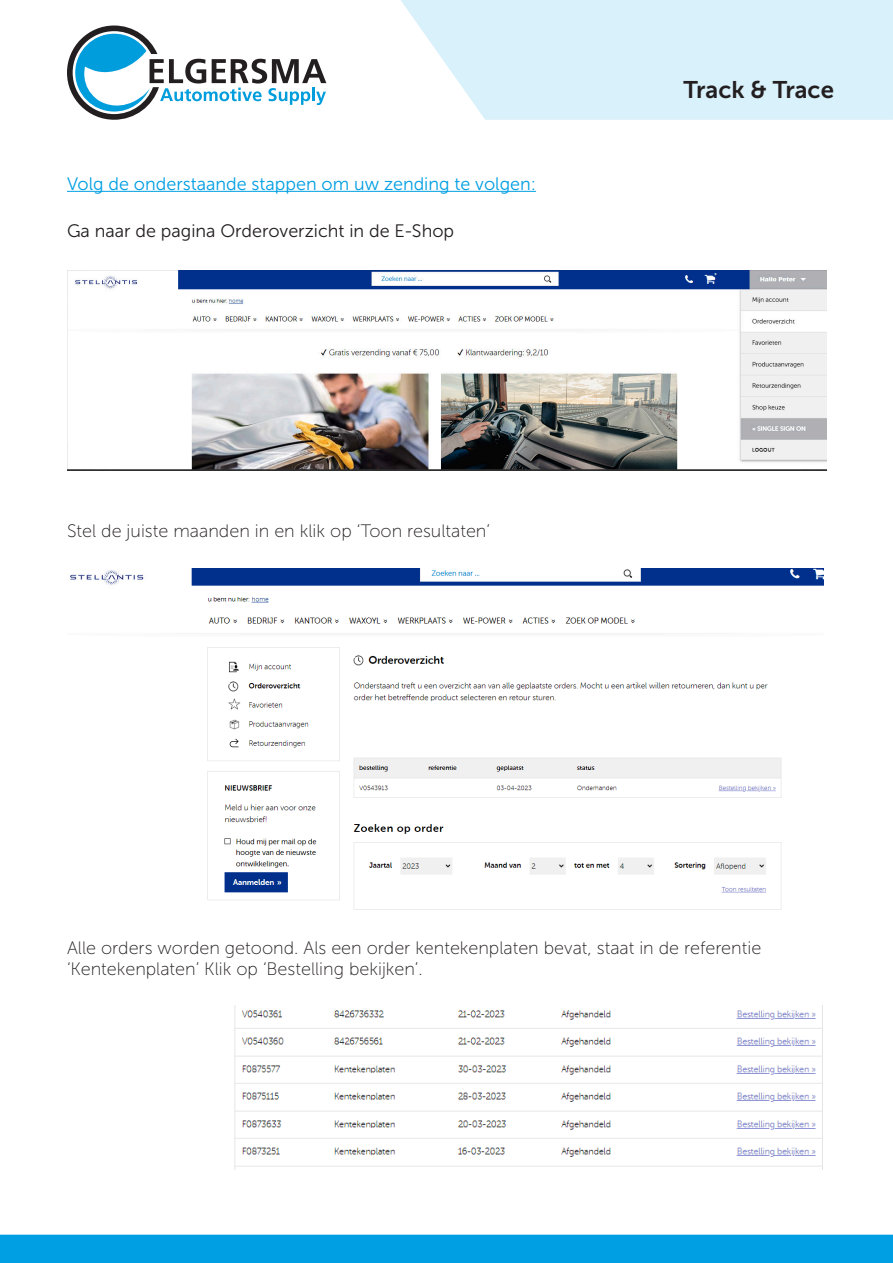
<style>
.page{position:relative;width:893px;height:1263px;background:#fff}
.page>*{position:absolute;margin:0;border:0;box-sizing:border-box;transform-origin:0 0}
.t1{font:24px "Museo Sans 700";color:#231f20}
.t2{font:18px "Museo Sans 100";color:#231f20}
.t3{font:18px "Museo Sans 300";color:#009fe3}
.t4{font:18px "Museo Sans 300";color:#231f20}
</style>
<div class="page">
<svg style="left:401px;top:0;width:492px;height:120px;background:#dcf2fb"></svg>
<svg style="left:67px;top:26px;width:259px;height:94px"></svg>
<div style="left:0;top:1235px;width:893px;height:28px;background:#009fe3"></div>
<img style="left:67px;top:270px;width:759px;height:200px">
<img style="left:70px;top:568px;width:753px;height:342px">
<img style="left:234px;top:1006px;width:589px;height:163px">
<hr style="left:67px;top:191px;width:469px;height:1px;background:#009fe3">
<p class="t3" style="left:67px;top:174px;width:471px">Volg de onderstaande stappen om uw zending te volgen:</p>
<p class="t4" style="left:67px;top:221px;width:389px">Ga naar de pagina Orderoverzicht in de E-Shop</p>
<p class="t2" style="left:67px;top:521px;width:425px">Stel de juiste maanden in en klik op ‘Toon resultaten’</p>
<p class="t1" style="left:684px;top:76px;width:152px">Track &amp; Trace</p>
<p class="t2" style="left:67px;top:938px;width:696px">Alle orders worden getoond. Als een order kentekenplaten bevat, staat in de referentie</p>
<p class="t2" style="left:67px;top:959px;width:357px">‘Kentekenplaten’ Klik op ‘Bestelling bekijken’.</p>
</div>
